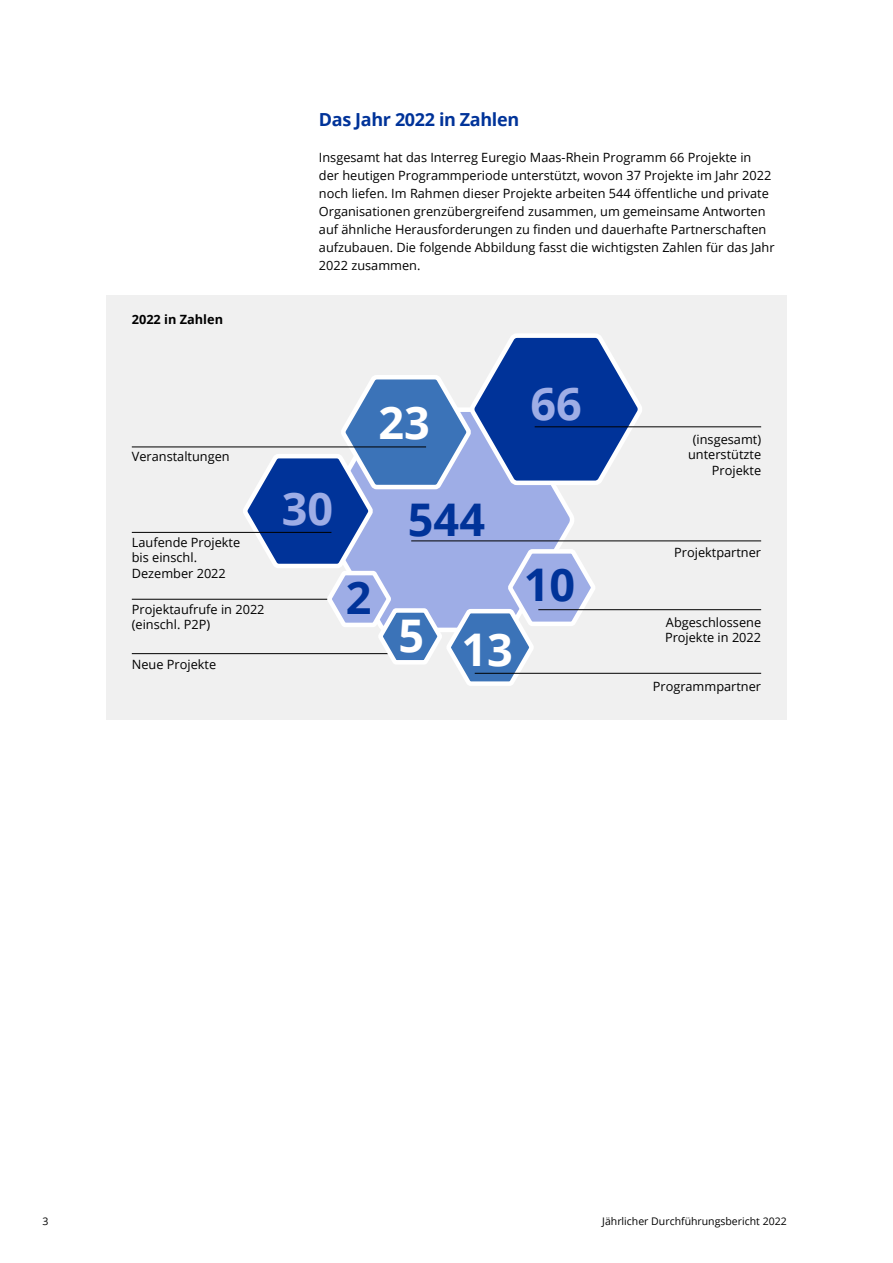
<style>
.page{position:relative;width:893px;height:1263px;background:#fff}
.page>*{position:absolute;margin:0;border:0;box-sizing:border-box;transform-origin:0 0}
.t1{font:700 45px "Open Sans";color:#039}
.t2{font:700 45px "Open Sans";color:#fff}
.t3{font:700 45px "Open Sans";color:#9eade6}
.t4{font:700 18px "Open Sans";letter-spacing:-.02em;color:#039}
.t5{font:12.75px/18px "Open Sans";color:#000}
.t6{font:700 12.75px "Open Sans";color:#000}
.t7{font:10.5px "Open Sans";color:#000}
</style>
<div class="page">
<div style="left:106px;top:295px;width:681px;height:425px;background:#f0f0f0"></div>
<hr style="left:132px;top:599px;width:225px;height:1px;background:#000">
<hr style="left:411px;top:540px;width:350px;height:1px;background:#000">
<hr style="left:538px;top:609px;width:223px;height:1px;background:#000">
<hr style="left:132px;top:653px;width:282px;height:1px;background:#000">
<hr style="left:475px;top:673px;width:286px;height:1px;background:#000">
<hr style="left:535px;top:426px;width:226px;height:1px;background:#000">
<hr style="left:132px;top:447px;width:294px;height:1px;background:#000">
<hr style="left:132px;top:532px;width:199px;height:1px;background:#000">
<svg style="left:239px;top:334px;width:407px;height:352px"></svg>
<p class="t6" style="left:132px;top:310px;width:93px">2022 in Zahlen</p>
<h2 class="t4" style="left:319px;top:107px;width:202px">Das Jahr 2022 in Zahlen</h2>
<p class="t5" style="left:319px;top:148px;width:457px">Insgesamt hat das Interreg Euregio Maas-Rhein Programm 66 Projekte in der heutigen Programmperiode unterstützt, wovon 37 Projekte im Jahr 2022 noch liefen. Im Rahmen dieser Projekte arbeiten 544 öffentliche und private Organisationen grenzübergreifend zusammen, um gemeinsame Antworten auf ähnliche Herausforderungen zu finden und dauerhafte Partnerschaften aufzubauen. Die folgende Abbildung fasst die wichtigsten Zahlen für das Jahr 2022 zusammen.</p>
<p class="t5" style="left:132px;top:447px;width:99px">Veranstaltungen</p>
<p class="t5" style="left:132px;top:534px;width:110px;line-height:15.3px">Laufende Projekte bis einschl.<br>Dezember 2022</p>
<p class="t5" style="left:132px;top:602px;width:134px;line-height:15.3px">Projektaufrufe in 2022 (einschl. P2P)</p>
<p class="t5" style="left:132px;top:655px;width:86px">Neue Projekte</p>
<h1 class="t2" style="left:378px;top:391px;width:53px">23</h1>
<h1 class="t3" style="left:530px;top:372px;width:53px">66</h1>
<h1 class="t3" style="left:282px;top:476px;width:53px">30</h1>
<h1 class="t1" style="left:346px;top:566px;width:27px">2</h1>
<h1 class="t1" style="left:408px;top:488px;width:79px">544</h1>
<h1 class="t2" style="left:398px;top:604px;width:27px">5</h1>
<h1 class="t2" style="left:461px;top:618px;width:53px">13</h1>
<h1 class="t1" style="left:524px;top:553px;width:53px">10</h1>
<p class="t5" style="left:688px;top:431px;width:75px;line-height:15.3px;text-align:right">(insgesamt) unterstützte<br>Projekte</p>
<p class="t5" style="left:674px;top:543px;width:88px">Projektpartner</p>
<p class="t5" style="left:665px;top:614px;width:98px;line-height:15.3px">Abgeschlossene<br>Projekte in 2022</p>
<p class="t5" style="left:653px;top:677px;width:110px">Programmpartner</p>
<p class="t7" style="left:43px;top:1213px;width:8px">3</p>
<p class="t7" style="left:602px;top:1213px;width:186px">Jährlicher Durchführungsbericht 2022</p>
</div>
